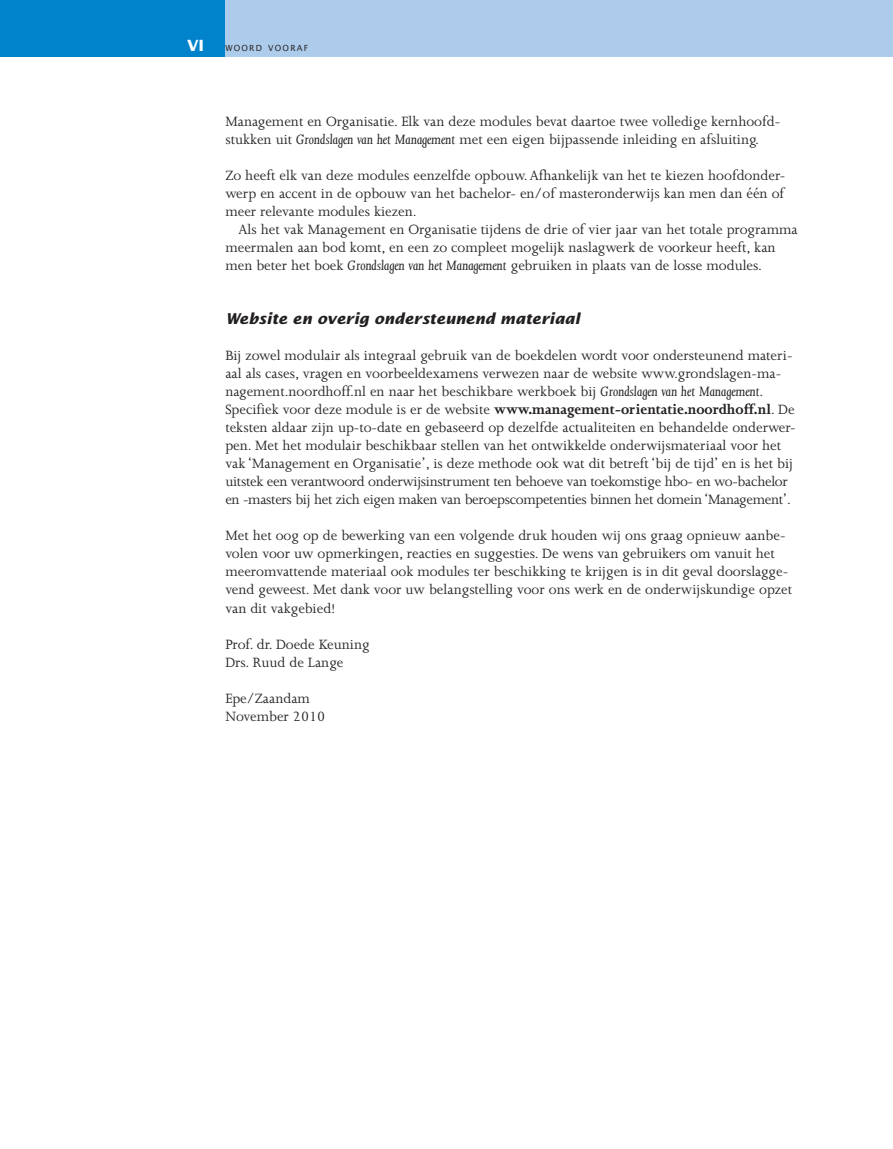
<style>
.page{position:relative;width:893px;height:1149px;background:#fff}
.page>*{position:absolute;margin:0;border:0;box-sizing:border-box;transform-origin:0 0}
.t1{font:15.45px/18px "Joanna MT Std";color:#231f20}
.t2{font:700 15.45px "Lucida Sans";color:#fff}
.t3{font:italic 700 15px "Lucida Sans";color:#231f20}
.t4{font:8.4px "Lucida Sans";letter-spacing:.145em;color:#231f20}
.s1{font-style:italic}
.s2{font-weight:700}
</style>
<div class="page">
<div style="left:0;top:0;width:225px;height:56px;background:#0083ca"></div>
<div style="left:225px;top:0;width:668px;height:56px;background:#adccec"></div>
<p class="t2" style="left:187px;top:40px;width:18px">VI</p>
<p class="t4" style="left:225px;top:45px;width:85px">WOORD VOORAF</p>
<p class="t1" style="left:225px;top:114px;width:556px">Management en Organisatie. Elk van deze modules bevat daartoe twee volledige kernhoofd&shy;stukken uit <span class="s1">Grondslagen van het Management</span> met een eigen bijpassende inleiding en afsluiting.</p>
<p class="t1" style="left:225px;top:168px;width:561px;text-align:justify">Zo heeft elk van deze modules eenzelfde opbouw. Afhankelijk van het te kiezen hoofdonder&shy;werp en accent in de opbouw van het bachelor- en/of masteronderwijs kan men dan één of meer relevante modules kiezen.</p>
<p class="t1" style="left:225px;top:222px;width:574px;text-indent:13px">Als het vak Management en Organisatie tijdens de drie of vier jaar van het totale programma meermalen aan bod komt, en een zo compleet mogelijk naslagwerk de voorkeur heeft, kan men beter het boek <span class="s1">Grondslagen van het Management</span> gebruiken in plaats van de losse modules.</p>
<p class="t3" style="left:225px;top:312px;width:356px">Website en overig ondersteunend materiaal</p>
<p class="t1" style="left:225px;top:348px;width:572px">Bij zowel modulair als integraal gebruik van de boekdelen wordt voor ondersteunend materi&shy;aal als cases, vragen en voorbeeldexamens verwezen naar de website www.grondslagen-ma&shy;nagement.noordhoff.nl en naar het beschikbare werkboek bij <span class="s1">Grondslagen van het Management</span>.<br>Specifiek voor deze module is er de website <span class="s2">www.management-orientatie.noordhoff.nl</span>. De teksten aldaar zijn up-to-date en gebaseerd op dezelfde actualiteiten en behandelde onderwer&shy;pen. Met het modulair beschikbaar stellen van het ontwikkelde onderwijsmateriaal voor het vak ‘Management en Organisatie’, is deze methode ook wat dit betreft ‘bij de tijd’ en is het bij uitstek een verantwoord onderwijsinstrument ten behoeve van toekomstige hbo- en wo-bachelor en -masters bij het zich eigen maken van beroepscompetenties binnen het domein ‘Management’.</p>
<p class="t1" style="left:225px;top:528px;width:568px">Met het oog op de bewerking van een volgende druk houden wij ons graag opnieuw aanbe&shy;volen voor uw opmerkingen, reacties en suggesties. De wens van gebruikers om vanuit het meeromvattende materiaal ook modules ter beschikking te krijgen is in dit geval doorslagge&shy;vend geweest. Met dank voor uw belangstelling voor ons werk en de onderwijskundige opzet van dit vakgebied!</p>
<p class="t1" style="left:225px;top:636px;width:146px">Prof. dr. Doede Keuning<br>Drs. Ruud de Lange</p>
<p class="t1" style="left:225px;top:690px;width:101px">Epe/Zaandam<br>November 2010</p>
</div>
